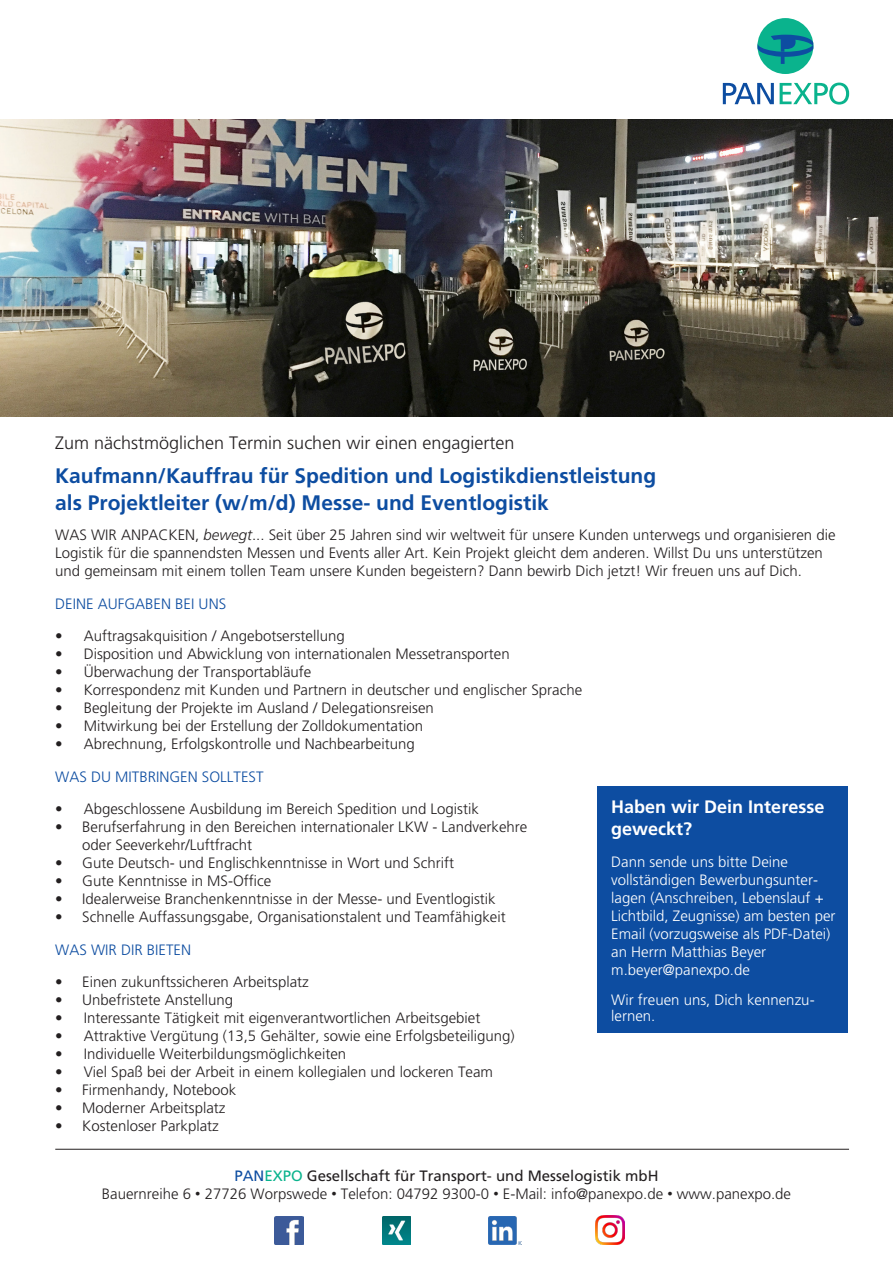
<style>
.page{position:relative;width:893px;height:1263px;background:#fff}
.page>*{position:absolute;margin:0;border:0;box-sizing:border-box;transform-origin:0 0}
.t1{font:700 21px "Frutiger";color:#0d4da1}
.t2{font:300 18px "Frutiger";color:#231f20}
.t3{font:700 18px/21.6px "Frutiger";color:#fff}
.t4{font:300 15px/18px "Frutiger";color:#231f20}
.t5{font:300 15px/18px "Frutiger";color:#fff}
.t6{font:300 15px "Frutiger";color:#0d4da1}
.t7{font:15px "Frutiger";color:#231f20}
.s1{font-style:italic}
.s2{color:#0d4da1}
.s3{color:#0ab38d}
.s4{font-family:"Arial";font-weight:400}
</style>
<div class="page">
<img style="left:0;top:119px;width:893px;height:298px">
<div style="left:757px;top:18px;width:56px;height:56px;background:#0ab38d;border-radius:50%"></div>
<svg style="left:757px;top:35px;width:57px;height:29px"></svg>
<svg style="left:723px;top:83px;width:51px;height:21px"></svg>
<svg style="left:780px;top:83px;width:69px;height:22px"></svg>
<hr style="left:55px;top:1149px;width:794px;height:1px;background:#231f20">
<div style="left:597px;top:787px;width:251px;height:246px;background:#0d4da1"></div>
<img style="left:595px;top:1215px;width:29px;height:30px">
<img style="left:382px;top:1216px;width:28px;height:28px">
<img style="left:275px;top:1216px;width:29px;height:29px">
<img style="left:488px;top:1216px;width:34px;height:29px">
<p class="t2" style="left:55px;top:432px;width:461px">Zum nächstmöglichen Termin suchen wir einen engagierten</p>
<p class="t1" style="left:55px;top:464px;width:602px">Kaufmann/Kauffrau für Spedition und Logistikdienstleistung</p>
<p class="t1" style="left:55px;top:491px;width:495px">als Projektleiter (w/m/d) Messe- und Eventlogistik</p>
<p class="t4" style="left:55px;top:526px;width:782px">WAS WIR ANPACKEN, <span class="s1">bewegt</span>... Seit über 25 Jahren sind wir weltweit für unsere Kunden unterwegs und organisieren die<br>Logistik für die spannendsten Messen und Events aller Art. Kein Projekt gleicht dem anderen. Willst Du uns unterstützen</p>
<p class="t4" style="left:55px;top:562px;width:748px">und gemeinsam mit einem tollen Team unsere Kunden begeistern? Dann bewirb Dich jetzt! Wir freuen uns auf Dich.</p>
<p class="t6" style="left:55px;top:595px;width:172px">DEINE AUFGABEN BEI UNS</p>
<p class="t4" style="left:55px;top:627px;width:291px">• Auftragsakquisition / Angebotserstellung</p>
<p class="t4" style="left:55px;top:645px;width:456px">• Disposition und Abwicklung von internationalen Messetransporten</p>
<p class="t4" style="left:55px;top:663px;width:258px">• Überwachung der Transportabläufe</p>
<p class="t4" style="left:55px;top:681px;width:528px">• Korrespondenz mit Kunden und Partnern in deutscher und englischer Sprache</p>
<p class="t4" style="left:55px;top:699px;width:380px">• Begleitung der Projekte im Ausland / Delegationsreisen</p>
<p class="t4" style="left:55px;top:717px;width:369px">• Mitwirkung bei der Erstellung der Zolldokumentation</p>
<p class="t4" style="left:55px;top:735px;width:361px">• Abrechnung, Erfolgskontrolle und Nachbearbeitung</p>
<p class="t6" style="left:55px;top:768px;width:210px">WAS DU MITBRINGEN SOLLTEST</p>
<p class="t4" style="left:55px;top:800px;width:425px">• Abgeschlossene Ausbildung im Bereich Spedition und Logistik</p>
<p class="t4" style="left:82px;top:818px;width:447px;text-indent:-27px">• Berufserfahrung in den Bereichen internationaler LKW - Landverkehre oder Seeverkehr/Luftfracht</p>
<p class="t4" style="left:55px;top:854px;width:400px">• Gute Deutsch- und Englischkenntnisse in Wort und Schrift</p>
<p class="t4" style="left:55px;top:872px;width:218px">• Gute Kenntnisse in MS-Office</p>
<p class="t4" style="left:55px;top:890px;width:442px">• Idealerweise Branchenkenntnisse in der Messe- und Eventlogistik</p>
<p class="t4" style="left:55px;top:908px;width:452px">• Schnelle Auffassungsgabe, Organisationstalent und Teamfähigkeit</p>
<p class="t6" style="left:55px;top:941px;width:137px">WAS WIR DIR BIETEN</p>
<p class="t4" style="left:55px;top:973px;width:255px">• Einen zukunftssicheren Arbeitsplatz</p>
<p class="t4" style="left:55px;top:991px;width:179px">• Unbefristete Anstellung</p>
<p class="t4" style="left:55px;top:1009px;width:427px">• Interessante Tätigkeit mit eigenverantwortlichen Arbeitsgebiet</p>
<p class="t4" style="left:55px;top:1027px;width:461px">• Attraktive Vergütung (13,5 Gehälter, sowie eine Erfolgsbeteiligung)</p>
<p class="t4" style="left:55px;top:1045px;width:293px">• Individuelle Weiterbildungsmöglichkeiten</p>
<p class="t4" style="left:55px;top:1063px;width:439px">• Viel Spaß bei der Arbeit in einem kollegialen und lockeren Team</p>
<p class="t4" style="left:55px;top:1081px;width:183px">• Firmenhandy, Notebook</p>
<p class="t4" style="left:55px;top:1099px;width:172px">• Moderner Arbeitsplatz</p>
<p class="t4" style="left:55px;top:1117px;width:165px">• Kostenloser Parkplatz</p>
<p class="t7" style="left:234px;top:1167px;width:426px"><span class="s2">PAN</span><span class="s3">EXPO</span> Gesellschaft für Transport- und Messelogistik mbH</p>
<p class="t4" style="left:102px;top:1185px;width:691px">Bauernreihe 6 <span class="s4">•</span> 27726 Worpswede <span class="s4">•</span> Telefon: 04792 9300-0 <span class="s4">•</span> E-Mail: info@panexpo.de <span class="s4">•</span> www.panexpo.de</p>
<p class="t3" style="left:611px;top:796px;width:215px">Haben wir Dein Interesse geweckt?</p>
<p class="t5" style="left:611px;top:852px;width:226px">Dann sende uns bitte Deine vollständigen Bewerbungsunter&shy;lagen (Anschreiben, Lebenslauf +<br>Lichtbild, Zeugnisse) am besten per<br>Email (vorzugsweise als PDF-Datei) an Herrn Matthias Beyer</p>
<p class="t5" style="left:611px;top:960px;width:140px">m.beyer@panexpo.de</p>
<p class="t5" style="left:611px;top:991px;width:205px;line-height:16.2px">Wir freuen uns, Dich kennenzu&shy;lernen.</p>
</div>
